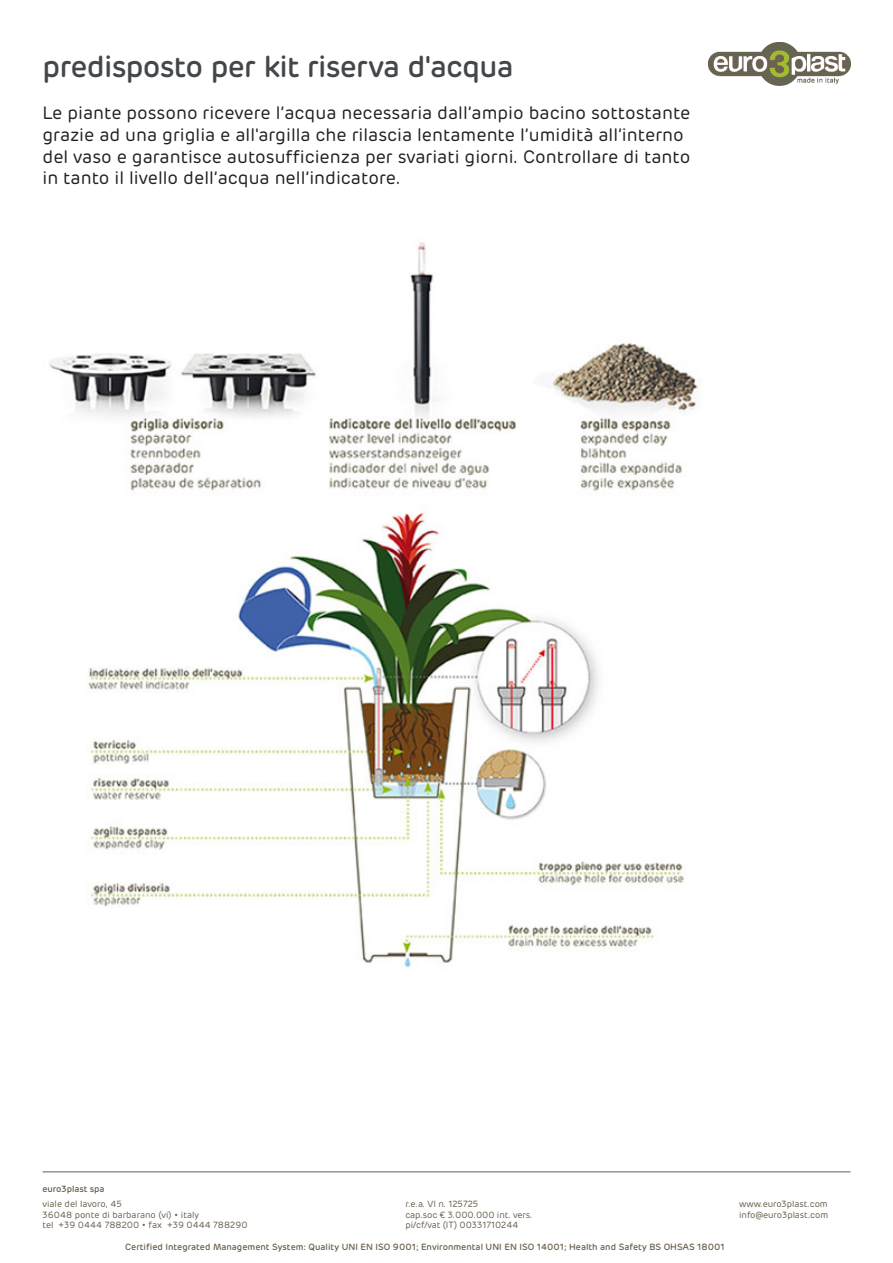
<style>
.page{position:relative;width:893px;height:1263px;background:#fff}
.page>*{position:absolute;margin:0;border:0;box-sizing:border-box;transform-origin:0 0}
.Normale{font:500 30px "Rubrik";letter-spacing:-.025em;color:#44474a}
.t1{font:18px/21.6px "Rubrik";color:#231f20}
.t2{font:9px/10.5px "Rubrik";letter-spacing:-.01em;color:#685d49}
.t3{font:500 9px "Rubrik";color:#685d49}
</style>
<div class="page">
<hr style="left:43px;top:1171px;width:807px;height:1px;background:#685d49">
<img style="left:709px;top:43px;width:141px;height:42px">
<img style="left:49px;top:242px;width:649px;height:728px">
<p class="Normale" style="left:43px;top:47px;width:472px">predisposto per kit riserva d'acqua</p>
<p class="t1" style="left:43px;top:102px;width:650px">Le piante possono ricevere l’acqua necessaria dall’ampio bacino sottostante grazie ad una griglia e all'argilla che rilascia lentamente l’umidità all’interno del vaso e garantisce autosufficienza per svariati giorni. Controllare di tanto in tanto il livello dell’acqua nell’indicatore.</p>
<p class="t3" style="left:43px;top:1183px;width:64px">euro3plast spa</p>
<p class="t2" style="left:43px;top:1199px;width:207px">viale del lavoro, 45<br>36048 ponte di barbarano (vi) • italy<br>tel +39 0444 788200 • fax +39 0444 788290</p>
<p class="t2" style="left:405px;top:1199px;width:129px">r.e.a. VI n. 125725<br>cap.soc € 3.000.000 int. vers. pi/cf/vat (IT) 00331710244</p>
<p class="t2" style="left:739px;top:1199px;width:91px">www.euro3plast.com info@euro3plast.com</p>
<p class="t3" style="left:125px;top:1241px;width:601px">Certified Integrated Management System: Quality UNI EN ISO 9001; Environmental UNI EN ISO 14001; Health and Safety BS OHSAS 18001</p>
</div>
